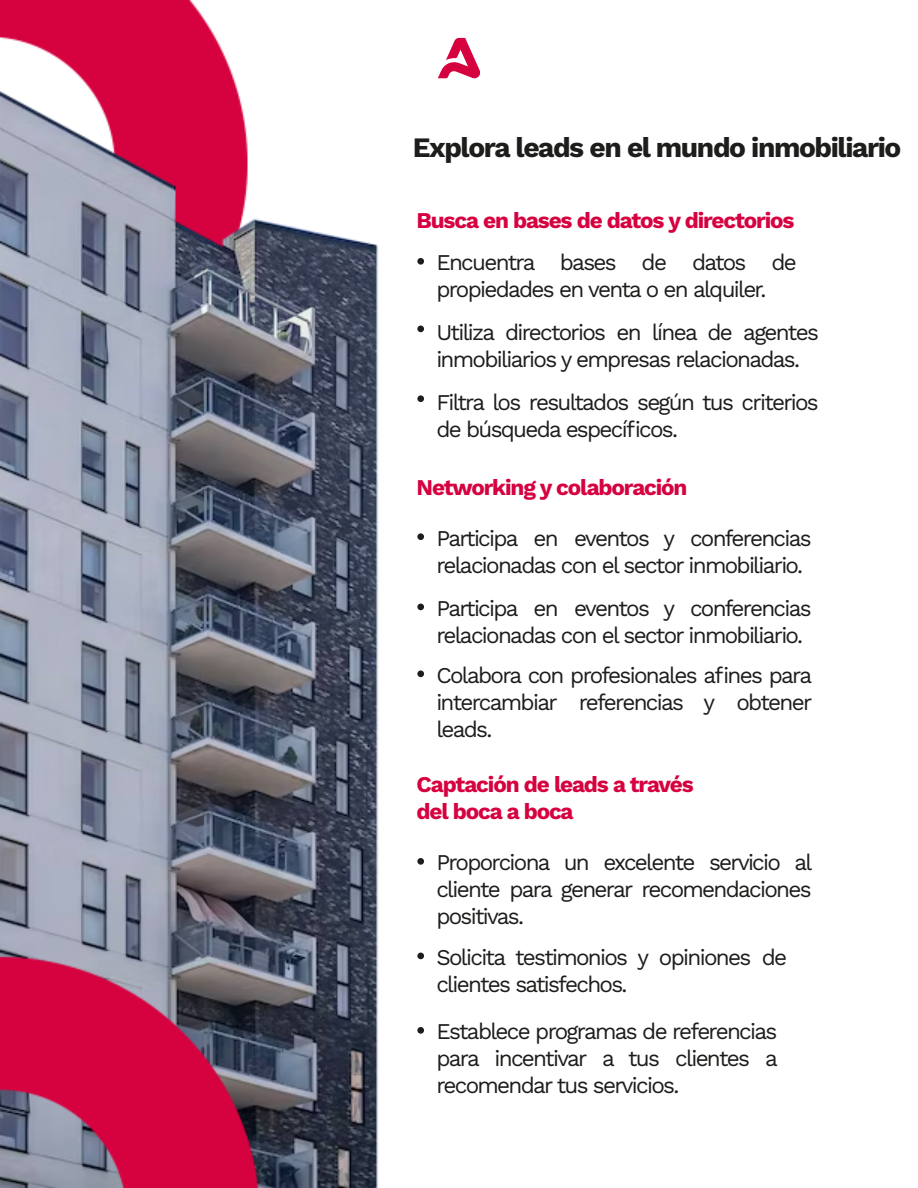
<style>
.page{position:relative;width:918px;height:1188px;background:#fff}
.page>*{position:absolute;margin:0;border:0;box-sizing:border-box;transform-origin:0 0}
.t1{font:700 28.05px "Work Sans";letter-spacing:-.05em;color:#1d1d1b}
.t2{font:22.5px/27px "Work Sans";letter-spacing:-.075em;color:#1d1d1b}
.t3{font:700 22.5px/27px "Work Sans";letter-spacing:-.05em;color:#d60240}
</style>
<div class="page">
<img style="left:0;top:0;width:476px;height:1188px">
<svg style="left:438px;top:38px;width:43px;height:40px"></svg>
<div style="left:417px;top:258px;width:7px;height:7px;background:#1d1d1b;border-radius:50%"></div>
<div style="left:417px;top:533px;width:7px;height:7px;background:#1d1d1b;border-radius:50%"></div>
<div style="left:417px;top:604px;width:7px;height:6px;background:#1d1d1b;border-radius:50%"></div>
<div style="left:417px;top:670px;width:7px;height:7px;background:#1d1d1b;border-radius:50%"></div>
<div style="left:417px;top:858px;width:7px;height:7px;background:#1d1d1b;border-radius:50%"></div>
<div style="left:417px;top:953px;width:7px;height:6px;background:#1d1d1b;border-radius:50%"></div>
<div style="left:417px;top:1027px;width:7px;height:7px;background:#1d1d1b;border-radius:50%"></div>
<div style="left:417px;top:326px;width:7px;height:6px;background:#1d1d1b;border-radius:50%"></div>
<div style="left:417px;top:395px;width:7px;height:7px;background:#1d1d1b;border-radius:50%"></div>
<p class="t1" style="left:413px;top:126px;width:490px">Explora leads en el mundo inmobiliario</p>
<p class="t3" style="left:417px;top:206px;width:379px">Busca en bases de datos y directorios</p>
<p class="t2" style="left:436px;top:248px;width:362px">Encuentra bases de datos de propiedades en venta o en alquiler.</p>
<p class="t2" style="left:436px;top:318px;width:384px">Utiliza directorios en línea de agentes inmobiliarios y empresas relacionadas.</p>
<p class="t2" style="left:436px;top:387px;width:384px">Filtra los resultados según tus criterios de búsqueda específicos.</p>
<p class="t3" style="left:417px;top:473px;width:272px">Networking y colaboración</p>
<p class="t2" style="left:436px;top:523px;width:377px">Participa en eventos y conferencias relacionadas con el sector inmobiliario.</p>
<p class="t2" style="left:436px;top:594px;width:377px">Participa en eventos y conferencias relacionadas con el sector inmobiliario.</p>
<p class="t2" style="left:436px;top:661px;width:377px;text-align:justify">Colabora con profesionales afines para intercambiar referencias y obtener leads.</p>
<p class="t3" style="left:417px;top:770px;width:279px">Captación de leads a través del boca a boca</p>
<p class="t2" style="left:436px;top:848px;width:378px;text-align:justify">Proporciona un excelente servicio al cliente para generar recomendaciones positivas.</p>
<p class="t2" style="left:436px;top:943px;width:352px">Solicita testimonios y opiniones de clientes satisfechos.</p>
<p class="t2" style="left:436px;top:1017px;width:343px;text-align:justify">Establece programas de referencias para incentivar a tus clientes a recomendar tus servicios.</p>
</div>
